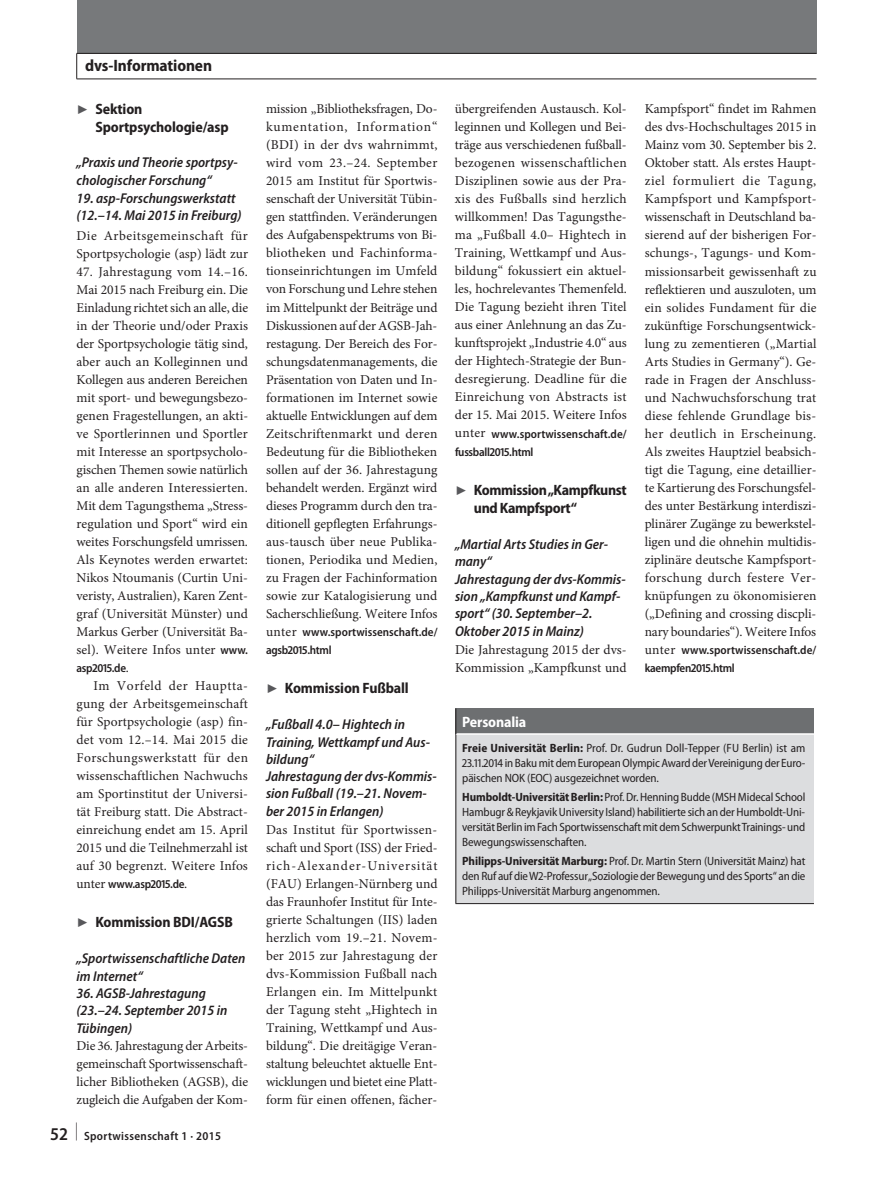
<style>
.page{position:relative;width:893px;height:1187px;background:#fff}
.page>*{position:absolute;margin:0;border:0;box-sizing:border-box;transform-origin:0 0}
.t1{font:700 semi-condensed 16.5px "Myriad Pro";letter-spacing:-.01em;color:#231f20}
.t2{font:700 semi-condensed 15px/18px "Myriad Pro";letter-spacing:-.01em;color:#231f20}
.t3{font:700 semi-condensed 15px "Myriad Pro";letter-spacing:-.01em;color:#fff}
.t4{font:italic 600 semi-condensed 14.25px/17.2px "Myriad Pro";color:#231f20}
.t5{font:13.5px/18px "Minion Pro";letter-spacing:-.005em;color:#231f20;text-align:justify}
.t6{font:13.5px/18px "Minion Pro";letter-spacing:.02em;color:#231f20}
.t7{font:semi-condensed 12px/15px "Myriad Pro";letter-spacing:-.01em;color:#231f20;text-align:justify}
.t8{font:600 semi-condensed 12px/18px "Myriad Pro";letter-spacing:.005em;color:#231f20}
.t9{font:600 semi-condensed 12px "Myriad Pro";letter-spacing:-.025em;color:#231f20}
.t10{font:600 semi-condensed 12px "Myriad Pro";letter-spacing:.03em;color:#231f20}
.s1{font-family:"S Buttons";font-weight:400;font-stretch:normal;color:#58585b}
.s2{font-family:"Myriad Pro";font-weight:600;font-stretch:semi-condensed;font-size:12px}
.s3{font-family:"Minion Pro";font-weight:400;font-stretch:normal;font-size:13.5px}
.s4{font-size:18px}
.s5{font-weight:700}
</style>
<div class="page">
<div style="left:77px;top:0;width:739px;height:53px;background:#77797b"></div>
<div style="left:456px;top:708px;width:358px;height:26px;background:#6d6f71"></div>
<div style="left:456px;top:734px;width:358px;height:169px;background:#dcdddf"></div>
<hr style="left:455px;top:734px;width:1px;height:169px;background:#231f20">
<hr style="left:455px;top:903px;width:359px;height:1px;background:#231f20">
<hr style="left:456px;top:733px;width:358px;height:1px;background:#fff">
<svg style="left:455px;top:708px;width:1px;height:26px"></svg>
<hr style="left:77px;top:53px;width:739px;height:1px;background:#231f20">
<svg style="left:76px;top:54px;width:1px;height:25px"></svg>
<hr style="left:77px;top:79px;width:739px;height:1px;background:#231f20">
<p class="t1" style="left:85px;top:56px;width:129px">dvs-Informationen</p>
<p class="t2" style="left:95px;top:100px;width:135px;text-indent:-19px"><span class="s1">7</span> Sektion<br>Sportpsychologie/asp</p>
<p class="t4" style="left:77px;top:154px;width:163px;line-height:18px">„Praxis und Theorie sportpsy&shy;chologischer Forschung“</p>
<p class="t4" style="left:77px;top:190px;width:167px">19. asp-Forschungswerkstatt (12.–14. Mai 2015 in Freiburg)</p>
<p class="t6" style="left:77px;top:226px;width:173px">Die Arbeitsgemeinschaft für<br>Sportpsychologie (asp) lädt zur</p>
<p class="t5" style="left:77px;top:262px;width:173px">47. Jahrestagung vom 14.–16.<br>Mai 2015 nach Freiburg ein. Die Einladung richtet sich an alle, die in der Theorie und/oder Praxis der Sportpsychologie tätig sind, aber auch an Kolleginnen und Kollegen aus anderen Bereichen mit sport- und bewegungsbezo&shy;genen Fragestellungen, an akti&shy;ve Sportlerinnen und Sportler mit Interesse an sportpsycholo&shy;gischen Themen sowie natürlich an alle anderen Interessierten.<br>Mit dem Tagungsthema „Stress&shy;regulation und Sport“ wird ein weites Forschungsfeld umrissen.<br>Als Keynotes werden erwartet:<br>Nikos Ntoumanis (Curtin Uni&shy;veristy, Australien), Karen Zent&shy;graf (Universität Münster) und Markus Gerber (Universität Ba&shy;sel). Weitere Infos unter <span class="s2">www.</span></p>
<p class="t9" style="left:77px;top:661px;width:54px">asp2015.de<span class="s3">.</span></p>
<p class="t5" style="left:77px;top:676px;width:173px;text-indent:17px">Im Vorfeld der Hauptta&shy;gung der Arbeitsgemeinschaft für Sportpsychologie (asp) fin&shy;det vom 12.–14. Mai 2015 die Forschungswerkstatt für den wissenschaftlichen Nachwuchs am Sportinstitut der Universi&shy;tät Freiburg statt. Die Abstract&shy;einreichung endet am 15. April 2015 und die Teilnehmerzahl ist auf 30 begrenzt. Weitere Infos</p>
<p class="t9" style="left:77px;top:877px;width:112px"><span class="s3">unter</span> www.asp2015.de<span class="s3">.</span></p>
<p class="t2" style="left:77px;top:913px;width:158px"><span class="s1">7</span> Kommission BDI/AGSB</p>
<p class="t4" style="left:77px;top:950px;width:170px">„Sportwissenschaftliche Daten im Internet“</p>
<p class="t4" style="left:77px;top:984px;width:152px">36. AGSB-Jahrestagung (23.–24. September 2015 in<br>Tübingen)</p>
<p class="t5" style="left:77px;top:1036px;width:173px">Die 36. Jahrestagung der Arbeits&shy;gemeinschaft Sportwissenschaft&shy;licher Bibliotheken (AGSB), die zugleich die Aufgaben der Kom-</p>
<p class="t10" style="left:50px;top:1129px;width:173px"><span class="s4">52 </span><sup>|</sup> Sportwissenschaft 1 · 2015</p>
<p class="t5" style="left:266px;top:100px;width:173px">mission „Bibliotheksfragen, Do&shy;kumentation, Information“ (BDI) in der dvs wahrnimmt, wird vom 23.–24. September 2015 am Institut für Sportwis&shy;senschaft der Universität Tübin&shy;gen stattfinden. Veränderungen des Aufgabenspektrums von Bi&shy;bliotheken und Fachinforma&shy;tionseinrichtungen im Umfeld von Forschung und Lehre stehen im Mittelpunkt der Beiträge und Diskussionen auf der AGSB-Jah&shy;restagung. Der Bereich des For&shy;schungsdatenmanagements, die Präsentation von Daten und In&shy;formationen im Internet sowie aktuelle Entwicklungen auf dem Zeitschriftenmarkt und deren Bedeutung für die Bibliotheken sollen auf der 36. Jahrestagung behandelt werden. Ergänzt wird dieses Programm durch den tra&shy;ditionell gepflegten Erfahrungs&shy;aus-tausch über neue Publika&shy;tionen, Periodika und Medien, zu Fragen der Fachinformation sowie zur Katalogisierung und Sacherschließung. Weitere Infos</p>
<p class="t8" style="left:266px;top:623px;width:173px"><span class="s3">unter</span> www.sportwissenschaft.de/ agsb2015.html</p>
<p class="t2" style="left:266px;top:679px;width:144px"><span class="s1">7</span> Kommission Fußball</p>
<p class="t4" style="left:266px;top:716px;width:172px">„Fußball 4.0– Hightech in<br>Training, Wettkampf und Aus&shy;bildung“<br>Jahrestagung der dvs-Kommis&shy;sion Fußball (19.–21. Novem&shy;ber 2015 in Erlangen)</p>
<p class="t5" style="left:266px;top:820px;width:173px">Das Institut für Sportwissen&shy;schaft und Sport (ISS) der Fried&shy;rich-Alexander-Universität (FAU) Erlangen-Nürnberg und das Fraunhofer Institut für Inte&shy;grierte Schaltungen (IIS) laden herzlich vom 19.–21. Novem&shy;ber 2015 zur Jahrestagung der dvs-Kommission Fußball nach Erlangen ein. Im Mittelpunkt der Tagung steht „Hightech in Training, Wettkampf und Aus&shy;bildung“. Die dreitägige Veran&shy;staltung beleuchtet aktuelle Ent&shy;wicklungen und bietet eine Platt&shy;form für einen offenen, fächer-</p>
<p class="t5" style="left:455px;top:100px;width:173px">übergreifenden Austausch. Kol&shy;leginnen und Kollegen und Bei&shy;träge aus verschiedenen fußball&shy;bezogenen wissenschaftlichen Disziplinen sowie aus der Pra&shy;xis des Fußballs sind herzlich willkommen! Das Tagungsthe&shy;ma „Fußball 4.0– Hightech in Training, Wettkampf und Aus&shy;bildung“ fokussiert ein aktuel&shy;les, hochrelevantes Themenfeld.<br>Die Tagung bezieht ihren Titel aus einer Anlehnung an das Zu&shy;kunftsprojekt „Industrie 4.0“ aus der Hightech-Strategie der Bun&shy;desregierung. Deadline für die Einreichung von Abstracts ist der 15. Mai 2015. Weitere Infos</p>
<p class="t8" style="left:455px;top:425px;width:173px"><span class="s3">unter</span> www.sportwissenschaft.de/ fussball2015.html</p>
<p class="t2" style="left:474px;top:481px;width:154px;text-indent:-19px"><span class="s1">7</span> Kommission „Kampfkunst und Kampfsport“</p>
<p class="t4" style="left:455px;top:536px;width:172px">„Martial Arts Studies in Ger&shy;many“<br>Jahrestagung der dvs-Kommis&shy;sion „Kampfkunst und Kampf&shy;sport“ (30. September–2.<br>Oktober 2015 in Mainz)</p>
<p class="t5" style="left:455px;top:640px;width:173px">Die Jahrestagung 2015 der dvs-<br>Kommission „Kampfkunst und</p>
<p class="t5" style="left:645px;top:100px;width:173px">Kampfsport“ findet im Rahmen des dvs-Hochschultages 2015 in Mainz vom 30. September bis 2.<br>Oktober statt. Als erstes Haupt&shy;ziel formuliert die Tagung, Kampfsport und Kampfsport&shy;wissenschaft in Deutschland ba&shy;sierend auf der bisherigen For&shy;schungs-, Tagungs- und Kom&shy;missionsarbeit gewissenhaft zu reflektieren und auszuloten, um ein solides Fundament für die zukünftige Forschungsentwick&shy;lung zu zementieren („Martial Arts Studies in Germany“). Ge&shy;rade in Fragen der Anschluss&shy;und Nachwuchsforschung trat diese fehlende Grundlage bis&shy;her deutlich in Erscheinung.<br>Als zweites Hauptziel beabsich&shy;tigt die Tagung, eine detaillier&shy;te Kartierung des Forschungsfel&shy;des unter Bestärkung interdiszi&shy;plinärer Zugänge zu bewerkstel&shy;ligen und die ohnehin multidis&shy;ziplinäre deutsche Kampfsport&shy;forschung durch festere Ver&shy;knüpfungen zu ökonomisieren („Defining and crossing discpli&shy;nary boundaries“). Weitere Infos</p>
<p class="t8" style="left:645px;top:641px;width:173px"><span class="s3">unter</span> www.sportwissenschaft.de/ kaempfen2015.html</p>
<p class="t3" style="left:462px;top:713px;width:66px">Personalia</p>
<p class="t7" style="left:462px;top:740px;width:345px"><span class="s5">Freie Universität Berlin:</span> Prof. Dr. Gudrun Doll-Tepper (FU Berlin) ist am 23.11.2014 in Baku mit dem European Olympic Award der Vereinigung der Euro&shy;päischen NOK (EOC) ausgezeichnet worden.</p>
<p class="t7" style="left:462px;top:789px;width:345px"><span class="s5">Humboldt-Universität Berlin:</span> Prof. Dr. Henning Budde (MSH Midecal School Hambugr &amp; Reykjavik University Island) habilitierte sich an der Humboldt-Uni&shy;versität Berlin im Fach Sportwissenschaft mit dem Schwerpunkt Trainings- und Bewegungswissenschaften.</p>
<p class="t7" style="left:462px;top:853px;width:345px"><span class="s5">Philipps-Universität Marburg:</span> Prof. Dr. Martin Stern (Universität Mainz) hat den Ruf auf die W2-Professur „Soziologie der Bewegung und des Sports“ an die Philipps-Universität Marburg angenommen.</p>
</div>
